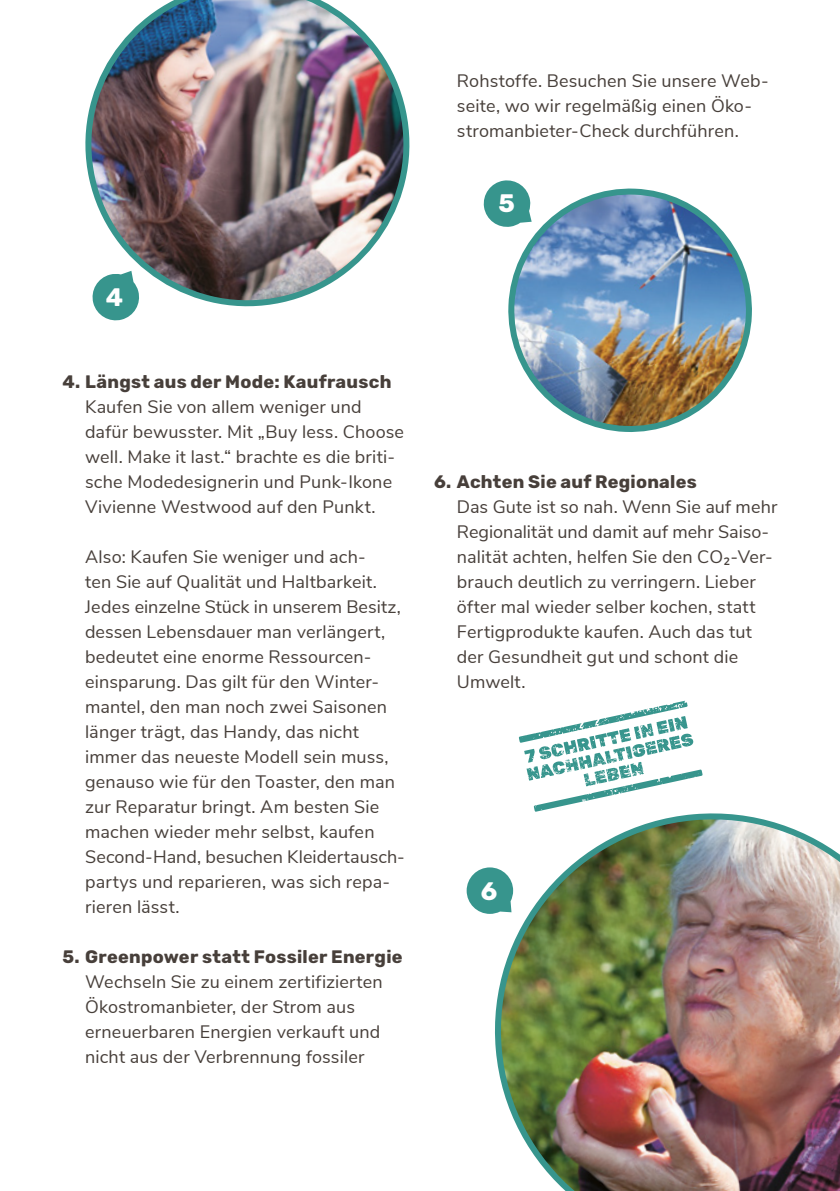
<style>
.page{position:relative;width:840px;height:1191px;background:#fff}
.page>*{position:absolute;margin:0;border:0;box-sizing:border-box;transform-origin:0 0}
.t1{font:700 25.2px "Rubik";color:#fff}
.t2{font:18px/25px "Nunito Sans";letter-spacing:.01em;color:#473f3a}
.t3{font:700 18px "Rubik";letter-spacing:.015em;color:#473f3a}
</style>
<div class="page">
<img style="left:85px;top:0;width:325px;height:307px">
<img style="left:508px;top:188px;width:244px;height:244px">
<img style="left:495px;top:813px;width:344px;height:378px">
<svg style="left:518px;top:700px;width:184px;height:112px"></svg>
<svg style="left:90px;top:271px;width:51px;height:50px"></svg>
<svg style="left:483px;top:180px;width:48px;height:48px"></svg>
<svg style="left:466px;top:867px;width:47px;height:47px"></svg>
<h1 class="t1" style="left:106px;top:282px;width:19px">4</h1>
<p class="t3" style="left:62px;top:371px;width:330px">4. Längst aus der Mode: Kaufrausch</p>
<p class="t2" style="left:85px;top:393px;width:320px">Kaufen Sie von allem weniger und dafür bewusster. Mit „Buy less. Choose well. Make it last.“ brachte es die briti&shy;sche Modedesignerin und Punk-Ikone Vivienne Westwood auf den Punkt.</p>
<p class="t2" style="left:85px;top:543px;width:321px">Also: Kaufen Sie weniger und ach-<br>ten Sie auf Qualität und Haltbarkeit.<br>Jedes einzelne Stück in unserem Besitz, dessen Lebensdauer man verlängert, bedeutet eine enorme Ressourcen&shy;einsparung. Das gilt für den Winter&shy;mantel, den man noch zwei Saisonen länger trägt, das Handy, das nicht immer das neueste Modell sein muss, genauso wie für den Toaster, den man zur Reparatur bringt. Am besten Sie machen wieder mehr selbst, kaufen Second-Hand, besuchen Kleidertausch&shy;partys und reparieren, was sich repa&shy;rieren lässt.</p>
<p class="t3" style="left:62px;top:946px;width:341px">5. Greenpower statt Fossiler Energie</p>
<p class="t2" style="left:85px;top:968px;width:299px">Wechseln Sie zu einem zertifizierten Ökostromanbieter, der Strom aus erneuerbaren Energien verkauft und nicht aus der Verbrennung fossiler</p>
<p class="t2" style="left:456px;top:68px;width:313px">Rohstoffe. Besuchen Sie unsere Web&shy;seite, wo wir regelmäßig einen Öko&shy;stromanbieter-Check durchführen.</p>
<h1 class="t1" style="left:498px;top:189px;width:18px">5</h1>
<p class="t3" style="left:434px;top:471px;width:264px">6. Achten Sie auf Regionales</p>
<p class="t2" style="left:456px;top:493px;width:322px">Das Gute ist so nah. Wenn Sie auf mehr Regionalität und damit auf mehr Saiso&shy;nalität achten, helfen Sie den CO2-Ver&shy;brauch deutlich zu verringern. Lieber öfter mal wieder selber kochen, statt Fertigprodukte kaufen. Auch das tut der Gesundheit gut und schont die Umwelt.</p>
<h1 class="t1" style="left:480px;top:876px;width:18px">6</h1>
</div>
